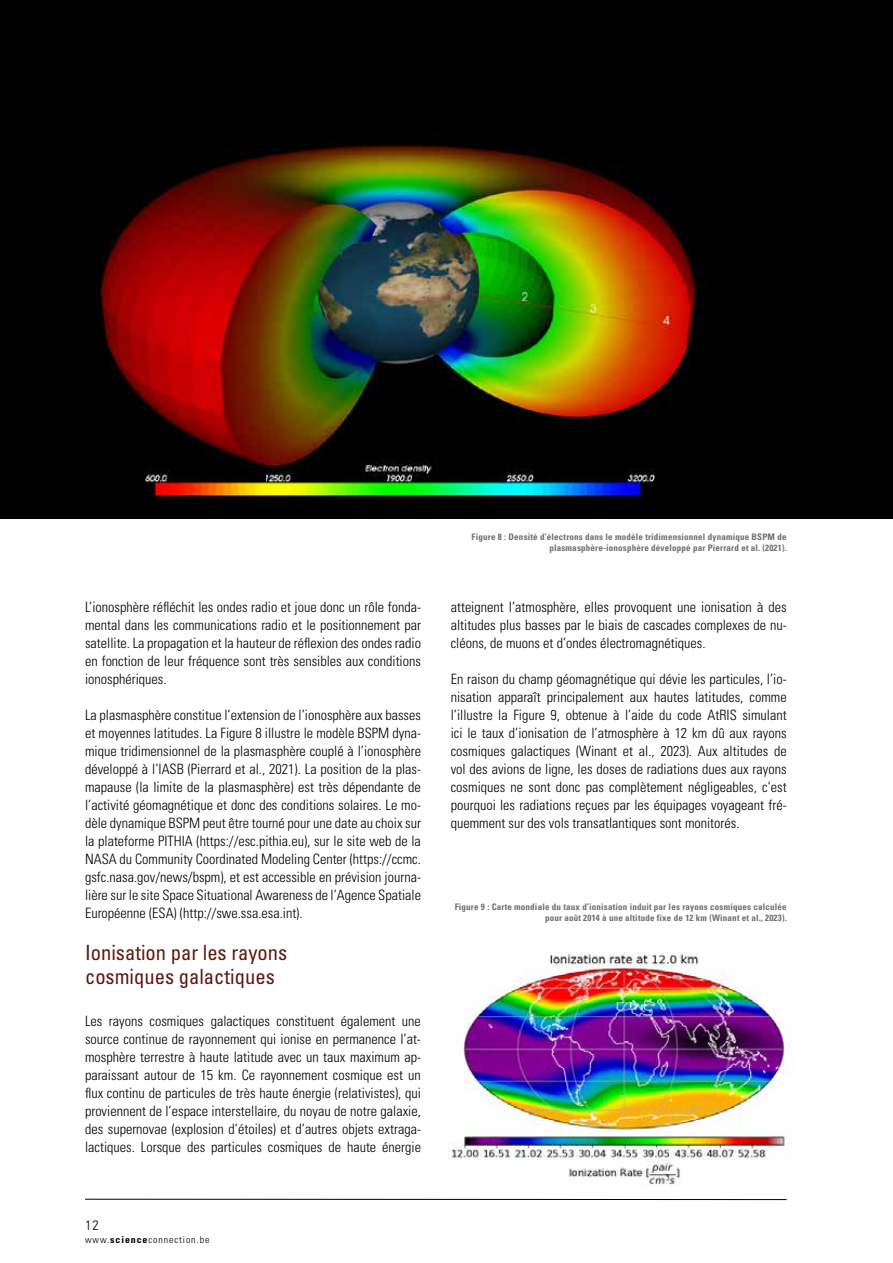
<style>
.page{position:relative;width:893px;height:1263px;background:#fff}
.page>*{position:absolute;margin:0;border:0;box-sizing:border-box;transform-origin:0 0}
.t1{font:condensed 21px/24px "Univers LT Std";color:#5c1810}
.t2{font:300 condensed 14.25px/18px "Univers LT Std";color:#000;text-align:justify}
.t3{font:300 condensed 13.5px "Univers LT Std";color:#000;scale:1.04 1}
.t4{font:300 condensed 9.6px "Univers LT Std";letter-spacing:.09em;color:#000;scale:1.04 1}
.t5{font:700 condensed 9px/10.8px "Univers LT Std";letter-spacing:.02em;color:#706f6f;text-align:right}
.s1{font-weight:700}
</style>
<div class="page">
<hr style="left:85px;top:1199px;width:702px;height:1px;background:#000">
<div style="left:0;top:0;width:893px;height:518px;background:#000"></div>
<img style="left:100px;top:145px;width:596px;height:366px">
<img style="left:451px;top:952px;width:342px;height:234px">
<p class="t2" style="left:85px;top:598px;width:337px">L’ionosphère réfléchit les ondes radio et joue donc un rôle fonda&shy;mental dans les communications radio et le positionnement par satellite. La propagation et la hauteur de réflexion des ondes radio en fonction de leur fréquence sont très sensibles aux conditions ionosphériques.</p>
<p class="t2" style="left:85px;top:706px;width:337px">La plasmasphère constitue l’extension de l’ionosphère aux basses et moyennes latitudes. La Figure 8 illustre le modèle BSPM dyna&shy;mique tridimensionnel de la plasmasphère couplé à l’ionosphère développé à l’IASB (Pierrard et al., 2021). La position de la plas&shy;mapause (la limite de la plasmasphère) est très dépendante de l’activité géomagnétique et donc des conditions solaires. Le mo&shy;dèle dynamique BSPM peut être tourné pour une date au choix sur la plateforme PITHIA (https://esc.pithia.eu), sur le site web de la NASA du Community Coordinated Modeling Center (https://ccmc. gsfc.nasa.gov/news/bspm), et est accessible en prévision journa&shy;lière sur le site Space Situational Awareness de l’Agence Spatiale Européenne (ESA) (http://swe.ssa.esa.int).</p>
<h1 class="t1" style="left:85px;top:940px;width:204px">Ionisation par les rayons cosmiques galactiques</h1>
<p class="t2" style="left:85px;top:1012px;width:337px">Les rayons cosmiques galactiques constituent également une source continue de rayonnement qui ionise en permanence l’at&shy;mosphère terrestre à haute latitude avec un taux maximum ap&shy;paraissant autour de 15 km. Ce rayonnement cosmique est un flux continu de particules de très haute énergie (relativistes), qui proviennent de l’espace interstellaire, du noyau de notre galaxie, des supernovae (explosion d’étoiles) et d’autres objets extraga&shy;lactiques. Lorsque des particules cosmiques de haute énergie</p>
<p class="t3" style="left:85px;top:1217px;width:15px">12</p>
<p class="t4" style="left:85px;top:1233px;width:121px">www.<span class="s1">science</span>connection.be</p>
<p class="t5" style="left:472px;top:531px;width:317px">Figure 8 : Densité d’électrons dans le modèle tridimensionnel dynamique BSPM de plasmasphère-ionosphère développé par Pierrard et al. (2021).</p>
<p class="t2" style="left:451px;top:598px;width:337px">atteignent l’atmosphère, elles provoquent une ionisation à des altitudes plus basses par le biais de cascades complexes de nu&shy;cléons, de muons et d’ondes électromagnétiques.</p>
<p class="t2" style="left:451px;top:670px;width:337px">En raison du champ géomagnétique qui dévie les particules, l’io&shy;nisation apparaît principalement aux hautes latitudes, comme l’illustre la Figure 9, obtenue à l’aide du code AtRIS simulant ici le taux d’ionisation de l’atmosphère à 12 km dû aux rayons cosmiques galactiques (Winant et al., 2023). Aux altitudes de vol des avions de ligne, les doses de radiations dues aux rayons cosmiques ne sont donc pas complètement négligeables, c’est pourquoi les radiations reçues par les équipages voyageant fré&shy;quemment sur des vols transatlantiques sont monitorés.</p>
<p class="t5" style="left:455px;top:902px;width:333px">Figure 9 : Carte mondiale du taux d’ionisation induit par les rayons cosmiques calculée pour août 2014 à une altitude fixe de 12 km (Winant et al., 2023).</p>
</div>
